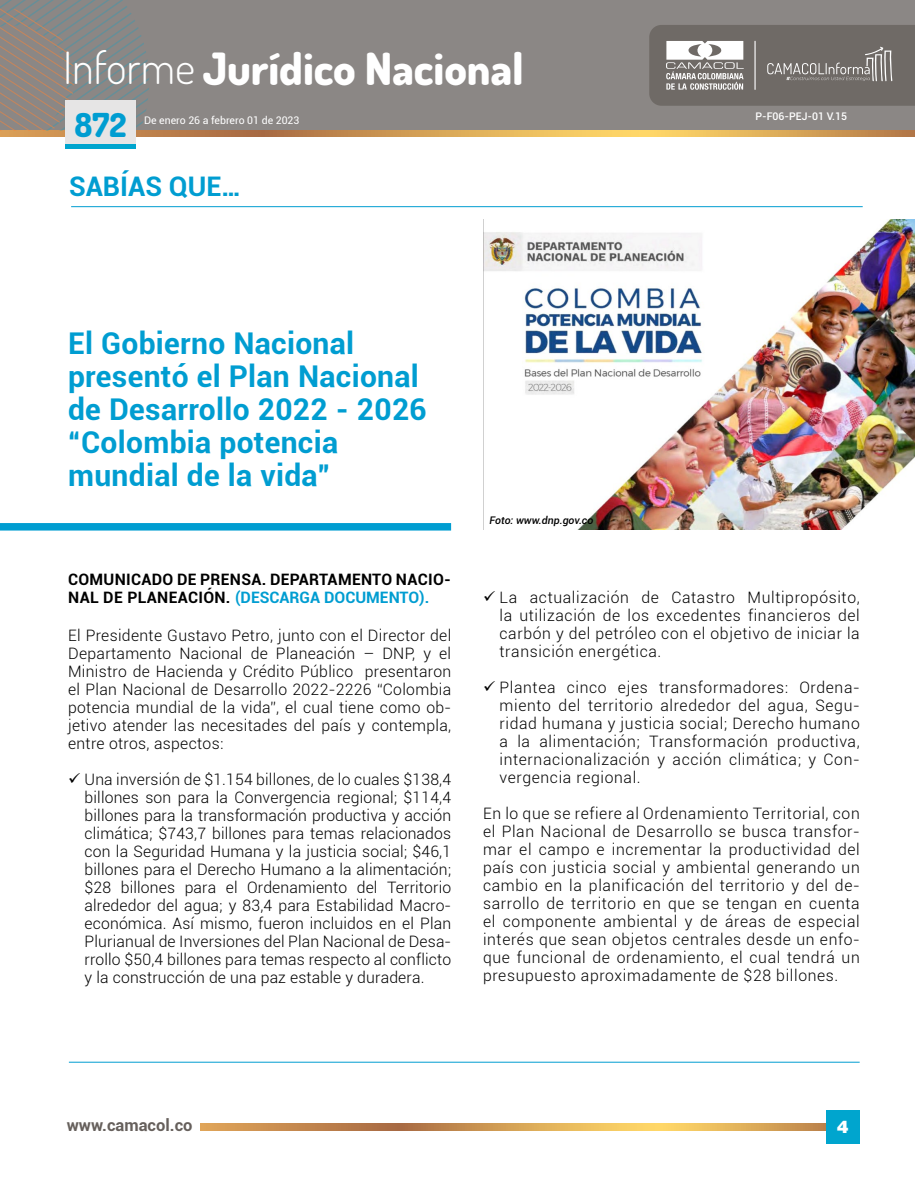
<style>
.page{position:relative;width:915px;height:1191px;background:#fff}
.page>*{position:absolute;margin:0;border:0;box-sizing:border-box;transform-origin:0 0}
.t1{font:800 44.4px "Dosis";color:#fff}
.t2{font:800 33px "Dosis";color:#009dd1}
.t3{font:700 30px/33px "Roboto";letter-spacing:.01em;color:#009dd1}
.t4{font:700 27px "Roboto";color:#009dd1}
.t5{font:900 19.5px "Helvetica";color:#fff}
.t6{font:700 16.5px "Roboto";color:#66605c}
.t7{font:300 15.75px/18px "Roboto";letter-spacing:.04em;color:#000;text-align:justify}
.t8{font:700 15.75px/18px "Roboto";letter-spacing:.02em;color:#000}
.t9{font:10.5px "Roboto";color:#fff}
.t10{font:italic 500 10.5px "Roboto";color:#000}
.t11{font:500 10.5px "Roboto";color:#fff}
.s1{font-weight:300}
.s2{color:#009dd1}
</style>
<div class="page">
<svg style="left:201px;top:1123px;width:624px;height:8px;background:#d39f55"></svg>
<div style="left:825px;top:1110px;width:34px;height:34px;background:#00a5ce"></div>
<div style="left:0;top:0;width:914px;height:130px;background:#8b8785"></div>
<svg style="left:0;top:130px;width:914px;height:6px;background:#d39f55"></svg>
<svg style="left:0;top:0;width:149px;height:130px"></svg>
<svg style="left:649px;top:25px;width:265px;height:81px;background:#7f7b77"></svg>
<hr style="left:754px;top:41px;width:1px;height:48px;background:#fff">
<div style="left:65px;top:144px;width:71px;height:5px;background:#00a5ce"></div>
<div style="left:65px;top:100px;width:71px;height:44px;background:#e6e5e5"></div>
<div style="left:0;top:523px;width:451px;height:7px;background:#009dd1"></div>
<hr style="left:71px;top:206px;width:791px;height:1px;background:#009dd1">
<img style="left:483px;top:220px;width:431px;height:310px">
<hr style="left:69px;top:1061px;width:790px;height:1px;background:#009dd1">
<h1 class="t1" style="left:63px;top:40px;width:462px"><span class="s1">Informe</span> Jurídico Nacional</h1>
<h2 class="t2" style="left:74px;top:104px;width:53px">872</h2>
<p class="t9" style="left:144px;top:112px;width:157px">De enero 26 a febrero 01 de 2023</p>
<h3 class="t4" style="left:69px;top:167px;width:174px">SABÍAS QUE…</h3>
<h3 class="t3" style="left:68px;top:326px;width:360px">El Gobierno Nacional presentó el Plan Nacional de Desarrollo 2022 - 2026 “Colombia potencia mundial de la vida”</h3>
<p class="t10" style="left:489px;top:513px;width:105px">Foto: www.dnp.gov.co</p>
<p class="t11" style="left:755px;top:108px;width:93px">P-F06-PEJ-01 V.15</p>
<p class="t8" style="left:68px;top:570px;width:384px">COMUNICADO DE PRENSA. DEPARTAMENTO NACIO-<br>NAL DE PLANEACIÓN. <span class="s2">(DESCARGA DOCUMENTO).</span></p>
<p class="t7" style="left:68px;top:625px;width:384px">El Presidente Gustavo Petro, junto con el Director del Departamento Nacional de Planeación – DNP, y el Ministro de Hacienda y Crédito Público presentaron el Plan Nacional de Desarrollo 2022-2226 “Colombia potencia mundial de la vida”, el cual tiene como ob&shy;jetivo atender las necesitades del país y contempla, entre otros, aspectos:</p>
<p class="t7" style="left:85px;top:769px;width:368px;text-indent:-17px">✓ Una inversión de $1.154 billones, de lo cuales $138,4 billones son para la Convergencia regional; $114,4 billones para la transformación productiva y acción climática; $743,7 billones para temas relacionados con la Seguridad Humana y la justicia social; $46,1 billones para el Derecho Humano a la alimentación; $28 billones para el Ordenamiento del Territorio alrededor del agua; y 83,4 para Estabilidad Macro&shy;económica. Así mismo, fueron incluidos en el Plan Plurianual de Inversiones del Plan Nacional de Desa&shy;rrollo $50,4 billones para temas respecto al conflicto y la construcción de una paz estable y duradera.</p>
<p class="t7" style="left:499px;top:588px;width:361px;text-indent:-17px">✓ La actualización de Catastro Multipropósito, la utilización de los excedentes financieros del carbón y del petróleo con el objetivo de iniciar la transición energética.</p>
<p class="t7" style="left:499px;top:678px;width:361px;text-indent:-17px">✓ Plantea cinco ejes transformadores: Ordena&shy;miento del territorio alrededor del agua, Segu&shy;ridad humana y justicia social; Derecho humano a la alimentación; Transformación productiva, internacionalización y acción climática; y Con&shy;vergencia regional.</p>
<p class="t7" style="left:483px;top:804px;width:378px">En lo que se refiere al Ordenamiento Territorial, con el Plan Nacional de Desarrollo se busca transfor&shy;mar el campo e incrementar la productividad del país con justicia social y ambiental generando un cambio en la planificación del territorio y del de&shy;sarrollo de territorio en que se tengan en cuenta el componente ambiental y de áreas de especial interés que sean objetos centrales desde un enfo&shy;que funcional de ordenamiento, el cual tendrá un presupuesto aproximadamente de $28 billones.</p>
<p class="t6" style="left:67px;top:1113px;width:127px">www.camacol.co</p>
<p class="t5" style="left:836px;top:1119px;width:13px">4</p>
</div>
